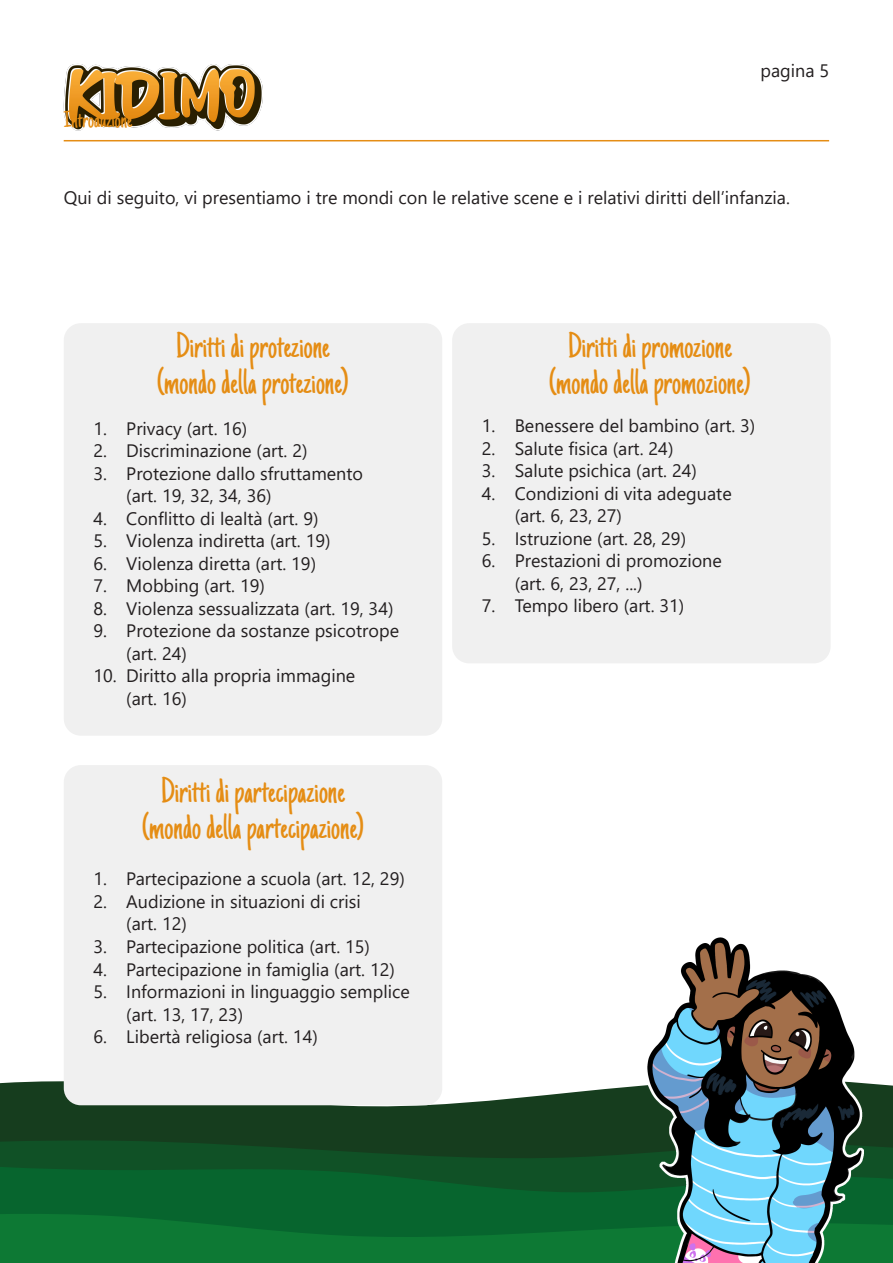
<style>
.page{position:relative;width:893px;height:1263px;background:#fff}
.page>*{position:absolute;margin:0;border:0;box-sizing:border-box;transform-origin:0 0}
.überschrift_3_zentriert{font:36px "Just Another Hand";color:#e58d14}
.überschrift_4_links{font:24px "Just Another Hand";color:#e58d14}
.text_box_5{font:18px "Segoe UI";color:#231f20}
.Text{font:18px "Segoe UI";color:#231f20}
</style>
<div class="page">
<hr style="left:64px;top:140px;width:765px;height:1px;background:#e58d14">
<img style="left:64px;top:64px;width:199px;height:67px">
<svg style="left:0;top:1081px;width:893px;height:42px;fill:#163d1e"></svg>
<svg style="left:0;top:1123px;width:893px;height:35px;fill:#163d1e"></svg>
<svg style="left:0;top:1158px;width:893px;height:54px;fill:#07652e"></svg>
<svg style="left:0;top:1212px;width:893px;height:51px;fill:#0d7934"></svg>
<img style="left:646px;top:937px;width:217px;height:326px">
<div style="left:452px;top:323px;width:379px;height:340px;background:#f0f0f0;border-radius:17px"></div>
<div style="left:64px;top:765px;width:378px;height:340px;background:#f0f0f0;border-radius:17px"></div>
<div style="left:64px;top:323px;width:378px;height:413px;background:#f0f0f0;border-radius:17px"></div>
<p class="überschrift_4_links" style="left:64px;top:106px;width:70px">Introduzione</p>
<p class="Text" style="left:760px;top:53px;width:70px">pagina 5</p>
<p class="Text" style="left:64px;top:181px;width:728px">Qui di seguito, vi presentiamo i tre mondi con le relative scene e i relativi diritti dell’infanzia.</p>
<p class="überschrift_3_zentriert" style="left:176px;top:325px;width:155px">Diritti di protezione</p>
<p class="überschrift_3_zentriert" style="left:158px;top:361px;width:192px">(mondo della protezione)</p>
<p class="text_box_5" style="left:94px;top:411px;width:155px">1. Privacy (art. 16)</p>
<p class="text_box_5" style="left:94px;top:434px;width:215px">2. Discriminazione (art. 2)</p>
<p class="text_box_5" style="left:94px;top:456px;width:271px">3. Protezione dallo sfruttamento</p>
<p class="text_box_5" style="left:126px;top:479px;width:147px">(art. 19, 32, 34, 36)</p>
<p class="text_box_5" style="left:94px;top:501px;width:226px">4. Conflitto di lealtà (art. 9)</p>
<p class="text_box_5" style="left:94px;top:524px;width:239px">5. Violenza indiretta (art. 19)</p>
<p class="text_box_5" style="left:94px;top:546px;width:224px">6. Violenza diretta (art. 19)</p>
<p class="text_box_5" style="left:94px;top:569px;width:173px">7. Mobbing (art. 19)</p>
<p class="text_box_5" style="left:94px;top:591px;width:301px">8. Violenza sessualizzata (art. 19, 34)</p>
<p class="text_box_5" style="left:94px;top:614px;width:307px">9. Protezione da sostanze psicotrope</p>
<p class="text_box_5" style="left:126px;top:636px;width:62px">(art. 24)</p>
<p class="text_box_5" style="left:94px;top:659px;width:263px">10. Diritto alla propria immagine</p>
<p class="text_box_5" style="left:126px;top:681px;width:62px">(art. 16)</p>
<p class="überschrift_3_zentriert" style="left:161px;top:770px;width:186px">Diritti di partecipazione</p>
<p class="überschrift_3_zentriert" style="left:142px;top:806px;width:223px">(mondo della partecipazione)</p>
<p class="text_box_5" style="left:94px;top:862px;width:313px">1. Partecipazione a scuola (art. 12, 29)</p>
<p class="text_box_5" style="left:94px;top:885px;width:269px">2. Audizione in situazioni di crisi</p>
<p class="text_box_5" style="left:126px;top:907px;width:62px">(art. 12)</p>
<p class="text_box_5" style="left:94px;top:930px;width:278px">3. Partecipazione politica (art. 15)</p>
<p class="text_box_5" style="left:94px;top:952px;width:303px">4. Partecipazione in famiglia (art. 12)</p>
<p class="text_box_5" style="left:94px;top:975px;width:318px">5. Informazioni in linguaggio semplice</p>
<p class="text_box_5" style="left:126px;top:997px;width:119px">(art. 13, 17, 23)</p>
<p class="text_box_5" style="left:94px;top:1020px;width:226px">6. Libertà religiosa (art. 14)</p>
<p class="überschrift_3_zentriert" style="left:568px;top:325px;width:166px">Diritti di promozione</p>
<p class="überschrift_3_zentriert" style="left:549px;top:361px;width:202px">(mondo della promozione)</p>
<p class="text_box_5" style="left:482px;top:409px;width:275px">1. Benessere del bambino (art. 3)</p>
<p class="text_box_5" style="left:482px;top:431px;width:193px">2. Salute fisica (art. 24)</p>
<p class="text_box_5" style="left:482px;top:454px;width:216px">3. Salute psichica (art. 24)</p>
<p class="text_box_5" style="left:482px;top:476px;width:251px">4. Condizioni di vita adeguate</p>
<p class="text_box_5" style="left:515px;top:499px;width:109px">(art. 6, 23, 27)</p>
<p class="text_box_5" style="left:482px;top:521px;width:206px">5. Istruzione (art. 28, 29)</p>
<p class="text_box_5" style="left:482px;top:544px;width:241px">6. Prestazioni di promozione</p>
<p class="text_box_5" style="left:515px;top:566px;width:129px">(art. 6, 23, 27, ...)</p>
<p class="text_box_5" style="left:482px;top:589px;width:204px">7. Tempo libero (art. 31)</p>
</div>
